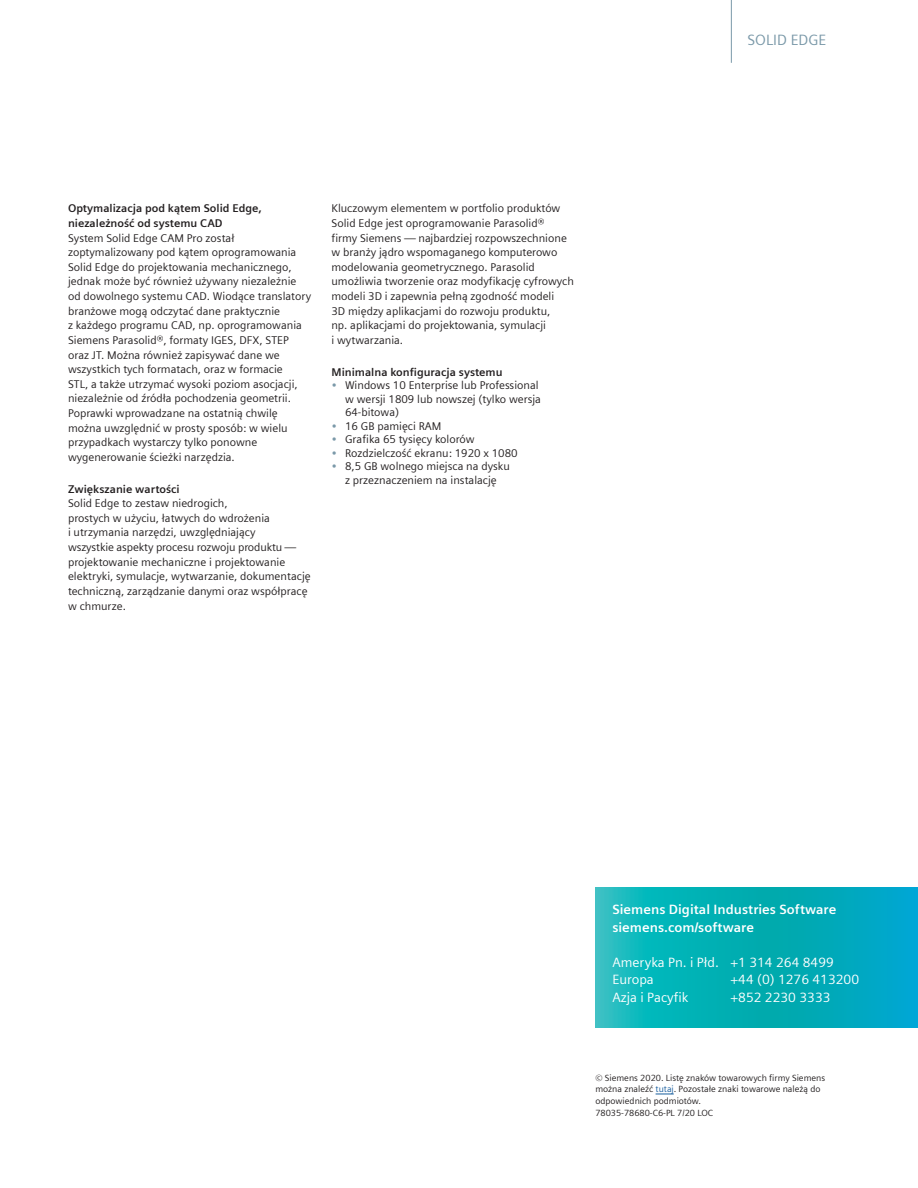
<style>
.page{position:relative;width:918px;height:1188px;background:#fff}
.page>*{position:absolute;margin:0;border:0;box-sizing:border-box;transform-origin:0 0}
.Product_tab___10pt_0{font:15px "Siemens Sans Global";color:#7b99a9}
.Contact_Snow__9pt_4m{font:13.5px/17.5px "Siemens Sans Global";color:#fff}
.Contact_HEAD_Snow__9{font:700 13.5px "Siemens Sans Global";color:#fff}
.Body_Text_Blk__9pt_4{font:11.25px/14.7px "Siemens Sans Global";color:#231f20}
.Body_Subhead_Blk__9p{font:700 11.25px/14.7px "Siemens Sans Global";color:#231f20}
.Legal_Text{font:9px/11.7px "Siemens Sans Global";color:#231f20}
.s1{color:#7b99a9}
.s2{color:#175d9e}
</style>
<div class="page">
<hr style="left:731px;top:0;width:1px;height:63px;background:#7b99a9">
<svg style="left:656px;top:1094px;width:18px;height:1px"></svg>
<svg style="left:595px;top:888px;width:323px;height:139px;background:#05aeba"></svg>
<p class="Body_Subhead_Blk__9p" style="left:68px;top:201px;width:195px">Optymalizacja pod kątem Solid Edge, niezależność od systemu CAD</p>
<p class="Body_Text_Blk__9pt_4" style="left:68px;top:230px;width:245px">System Solid Edge CAM Pro został zoptymalizowany pod kątem oprogramowania Solid Edge do projektowania mechanicznego, jednak może być również używany niezależnie od dowolnego systemu CAD. Wiodące translatory branżowe mogą odczytać dane praktycznie<br>z każdego programu CAD, np. oprogramowania Siemens Parasolid®, formaty IGES, DFX, STEP oraz JT. Można również zapisywać dane we wszystkich tych formatach, oraz w formacie<br>STL, a także utrzymać wysoki poziom asocjacji, niezależnie od źródła pochodzenia geometrii.<br>Poprawki wprowadzane na ostatnią chwilę można uwzględnić w prosty sposób: w wielu przypadkach wystarczy tylko ponowne wygenerowanie ścieżki narzędzia.</p>
<p class="Body_Subhead_Blk__9p" style="left:68px;top:481px;width:113px">Zwiększanie wartości</p>
<p class="Body_Text_Blk__9pt_4" style="left:68px;top:496px;width:244px">Solid Edge to zestaw niedrogich,<br>prostych w użyciu, łatwych do wdrożenia<br>i utrzymania narzędzi, uwzględniający<br>wszystkie aspekty procesu rozwoju produktu — projektowanie mechaniczne i projektowanie elektryki, symulacje, wytwarzanie, dokumentację techniczną, zarządzanie danymi oraz współpracę w chmurze.</p>
<p class="Body_Text_Blk__9pt_4" style="left:332px;top:201px;width:244px">Kluczowym elementem w portfolio produktów Solid Edge jest oprogramowanie Parasolid®<br>firmy Siemens — najbardziej rozpowszechnione w branży jądro wspomaganego komputerowo modelowania geometrycznego. Parasolid umożliwia tworzenie oraz modyfikację cyfrowych modeli 3D i zapewnia pełną zgodność modeli<br>3D między aplikacjami do rozwoju produktu,<br>np. aplikacjami do projektowania, symulacji<br>i wytwarzania.</p>
<p class="Body_Subhead_Blk__9p" style="left:332px;top:364px;width:173px">Minimalna konfiguracja systemu</p>
<p class="Body_Text_Blk__9pt_4" style="left:345px;top:378px;width:198px;line-height:13.5px;text-indent:-14px"><span class="s1">•</span> Windows 10 Enterprise lub Professional w wersji 1809 lub nowszej (tylko wersja<br>64-bitowa)</p>
<p class="Body_Text_Blk__9pt_4" style="left:332px;top:418px;width:111px"><span class="s1">•</span> 16 GB pamięci RAM</p>
<p class="Body_Text_Blk__9pt_4" style="left:332px;top:432px;width:145px"><span class="s1">•</span> Grafika 65 tysięcy kolorów</p>
<p class="Body_Text_Blk__9pt_4" style="left:332px;top:445px;width:188px"><span class="s1">•</span> Rozdzielczość ekranu: 1920 x 1080</p>
<p class="Body_Text_Blk__9pt_4" style="left:332px;top:459px;width:180px;line-height:13.5px;text-align:center"><span class="s1">•</span> 8,5 GB wolnego miejsca na dysku z przeznaczeniem na instalację</p>
<p class="Product_tab___10pt_0" style="left:748px;top:32px;width:81px">SOLID EDGE</p>
<p class="Contact_HEAD_Snow__9" style="left:612px;top:902px;width:226px">Siemens Digital Industries Software</p>
<p class="Contact_HEAD_Snow__9" style="left:612px;top:919px;width:143px">siemens.com/software</p>
<p class="Contact_Snow__9pt_4m" style="left:612px;top:953px;width:223px">Ameryka Pn. i Płd. +1 314 264 8499<br>Europa</p>
<p class="Contact_Snow__9pt_4m" style="left:730px;top:971px;width:130px">+44 (0) 1276 413200</p>
<p class="Contact_Snow__9pt_4m" style="left:612px;top:988px;width:78px">Azja i Pacyfik</p>
<p class="Contact_Snow__9pt_4m" style="left:730px;top:988px;width:102px">+852 2230 3333</p>
<p class="Legal_Text" style="left:595px;top:1072px;width:231px">© Siemens 2020. Listę znaków towarowych firmy Siemens można znaleźć <span class="s2">tutaj</span>. Pozostałe znaki towarowe należą do odpowiednich podmiotów.</p>
<p class="Legal_Text" style="left:595px;top:1107px;width:119px">78035-78680-C6-PL 7/20 LOC</p>
</div>
